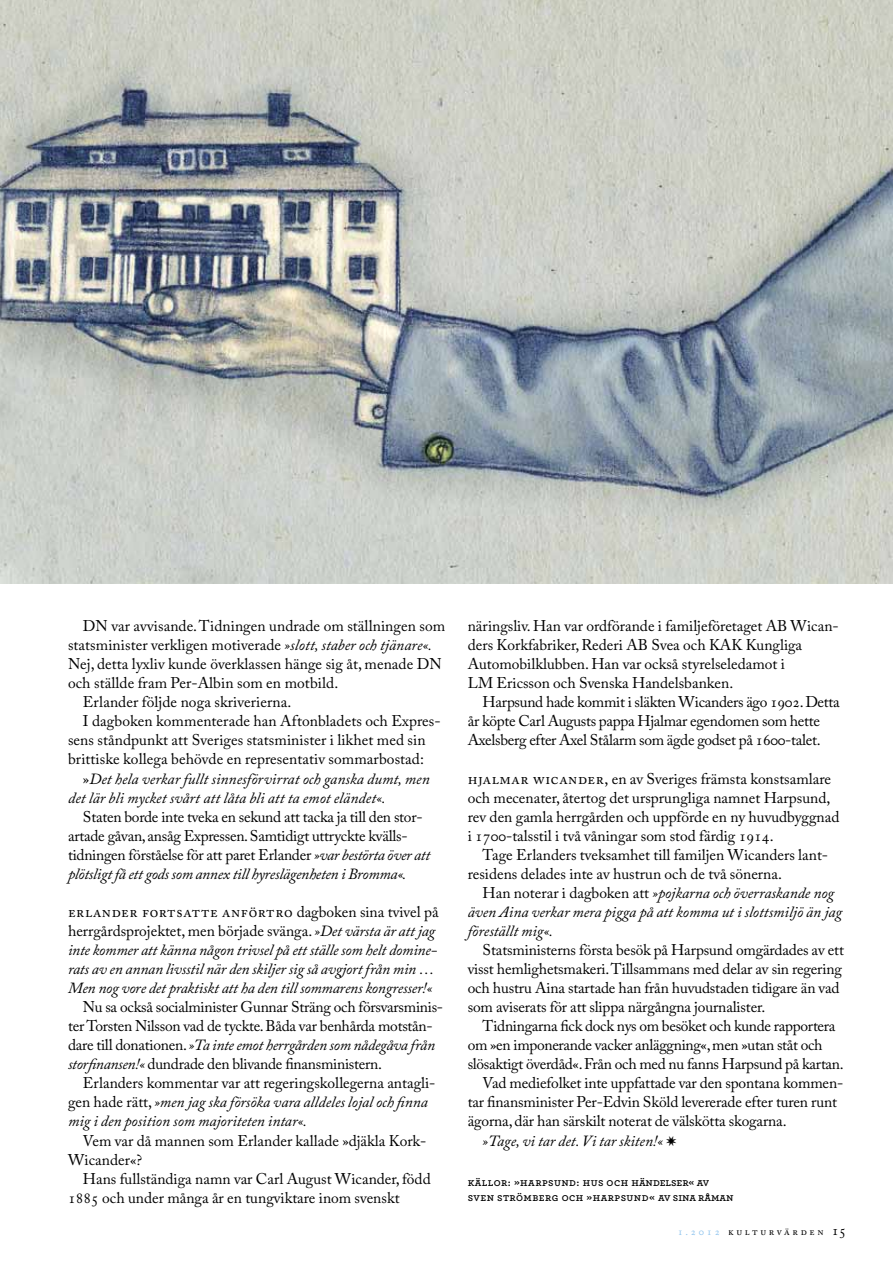
<style>
.page{position:relative;width:893px;height:1263px;background:#fff}
.page>*{position:absolute;margin:0;border:0;box-sizing:border-box;transform-origin:0 0}
.t1{font:15.45px/19px "Adobe Caslon Pro";letter-spacing:-.01em;color:#000}
.t2{font:italic 15.45px/19px "Adobe Caslon Pro";color:#000}
.t3{font:600 11.25px/15px "Archer";letter-spacing:.04em;color:#000}
.t4{font:10.5px "Adobe Caslon Pro";letter-spacing:.26em;color:#000}
.s1{font-style:italic}
.s2{font-style:normal}
.s3{color:#8fc4ee}
.s4{font-size:14.25px}
</style>
<div class="page">
<img style="left:0;top:0;width:893px;height:584px">
<p class="t1" style="left:83px;top:616px;width:364px">DN var avvisande. Tidningen undrade om ställningen som</p>
<p class="t1" style="left:68px;top:635px;width:366px">statsminister verkligen motiverade <span class="s1">»slott, staber och tjänare«.</span></p>
<p class="t1" style="left:68px;top:654px;width:375px">Nej, detta lyxliv kunde överklassen hänge sig åt, menade DN</p>
<p class="t1" style="left:68px;top:673px;width:272px">och ställde fram Per-Albin som en motbild.</p>
<p class="t1" style="left:83px;top:692px;width:210px">Erlander följde noga skriverierna.</p>
<p class="t1" style="left:83px;top:711px;width:359px">I dagboken kommenterade han Aftonbladets och Expres-</p>
<p class="t1" style="left:68px;top:730px;width:359px">sens ståndpunkt att Sveriges statsminister i likhet med sin</p>
<p class="t1" style="left:68px;top:750px;width:357px">brittiske kollega behövde en representativ sommarbostad:</p>
<p class="t2" style="left:83px;top:769px;width:348px"><span class="s2">»</span>Det hela verkar fullt sinnesförvirrat och ganska dumt, men</p>
<p class="t2" style="left:68px;top:788px;width:319px">det lär bli mycket svårt att låta bli att ta emot eländet«.</p>
<p class="t1" style="left:68px;top:807px;width:364px;text-indent:15px">Staten borde inte tveka en sekund att tacka ja till den stor&shy;artade gåvan, ansåg Expressen. Samtidigt uttryckte kvälls&shy;tidningen förståelse för att paret Erlander <span class="s1">»var bestörta över att plötsligt få ett gods som annex till hyreslägenheten i Bromma«.</span></p>
<p class="t2" style="left:68px;top:902px;width:372px"><span class="s2">erlander fortsatte anförtro dagboken sina tvivel på herrgårdsprojektet, men började svänga.</span> »Det värsta är att jag inte kommer att känna någon trivsel på ett ställe som helt domine&shy;rats av en annan livsstil när den skiljer sig så avgjort från min … Men nog vore det praktiskt att ha den till sommarens kongresser!«</p>
<p class="t1" style="left:68px;top:997px;width:377px;text-indent:15px">Nu sa också socialminister Gunnar Sträng och försvarsminis&shy;ter Torsten Nilsson vad de tyckte. Båda var benhårda motstån&shy;dare till donationen. <span class="s1">»Ta inte emot herrgården som nådegåva från storfinansen!«</span> dundrade den blivande finansministern.</p>
<p class="t2" style="left:68px;top:1073px;width:369px;text-indent:15px"><span class="s2">Erlanders kommentar var att regeringskollegerna antagli&shy;gen hade rätt,</span> »men jag ska försöka vara alldeles lojal och finna mig i den position som majoriteten intar«.</p>
<p class="t1" style="left:68px;top:1131px;width:360px;text-indent:15px">Vem var då mannen som Erlander kallade »djäkla Kork-<br>Wicander«?</p>
<p class="t1" style="left:68px;top:1169px;width:364px;text-indent:15px">Hans fullständiga namn var Carl August Wicander, född<br>1885 och under många år en tungviktare inom svenskt</p>
<p class="t1" style="left:468px;top:616px;width:373px">näringsliv. Han var ordförande i familjeföretaget AB Wican&shy;ders Korkfabriker, Rederi AB Svea och KAK Kungliga Automobilklubben. Han var också styrelseledamot i<br>LM Ericsson och Svenska Handelsbanken.</p>
<p class="t1" style="left:468px;top:692px;width:373px;text-indent:15px">Harpsund hade kommit i släkten Wicanders ägo 1902. Detta år köpte Carl Augusts pappa Hjalmar egendomen som hette<br>Axelsberg efter Axel Stålarm som ägde godset på 1600-talet.</p>
<p class="t1" style="left:468px;top:769px;width:373px">hjalmar wicander, en av Sveriges främsta konstsamlare och mecenater, återtog det ursprungliga namnet Harpsund, rev den gamla herrgården och uppförde en ny huvudbyggnad i 1700-talsstil i två våningar som stod färdig 1914.</p>
<p class="t1" style="left:468px;top:845px;width:362px;text-indent:15px">Tage Erlanders tveksamhet till familjen Wicanders lant&shy;residens delades inte av hustrun och de två sönerna.</p>
<p class="t2" style="left:468px;top:883px;width:376px;text-indent:15px"><span class="s2">Han noterar i dagboken att</span> »pojkarna och överraskande nog även Aina verkar mera pigga på att komma ut i slottsmiljö än jag föreställt mig«.</p>
<p class="t1" style="left:468px;top:940px;width:378px;text-indent:15px">Statsministerns första besök på Harpsund omgärdades av ett visst hemlighetsmakeri. Tillsammans med delar av sin regering och hustru Aina startade han från huvudstaden tidigare än vad som aviserats för att slippa närgångna journalister.</p>
<p class="t1" style="left:483px;top:1016px;width:354px">Tidningarna fick dock nys om besöket och kunde rapportera</p>
<p class="t1" style="left:468px;top:1035px;width:356px">om »en imponerande vacker anläggning«, men »utan ståt och</p>
<p class="t1" style="left:468px;top:1054px;width:377px">slösaktigt överdåd«. Från och med nu fanns Harpsund på kartan.</p>
<p class="t1" style="left:483px;top:1073px;width:362px">Vad mediefolket inte uppfattade var den spontana kommen-</p>
<p class="t1" style="left:468px;top:1092px;width:371px">tar finansminister Per-Edvin Sköld levererade efter turen runt</p>
<p class="t1" style="left:468px;top:1111px;width:320px">ägorna, där han särskilt noterat de välskötta skogarna.</p>
<p class="t2" style="left:483px;top:1131px;width:196px">»Tage, vi tar det. Vi tar skiten!« ✷</p>
<p class="t3" style="left:468px;top:1174px;width:267px">Källor: »Harpsund: hus och händelser« av sven Strömberg och »Harpsund« av sina råman</p>
<p class="t4" style="left:677px;top:1225px;width:170px"><span class="s3">1.2012</span> kulturvärden <span class="s4">15</span></p>
</div>
